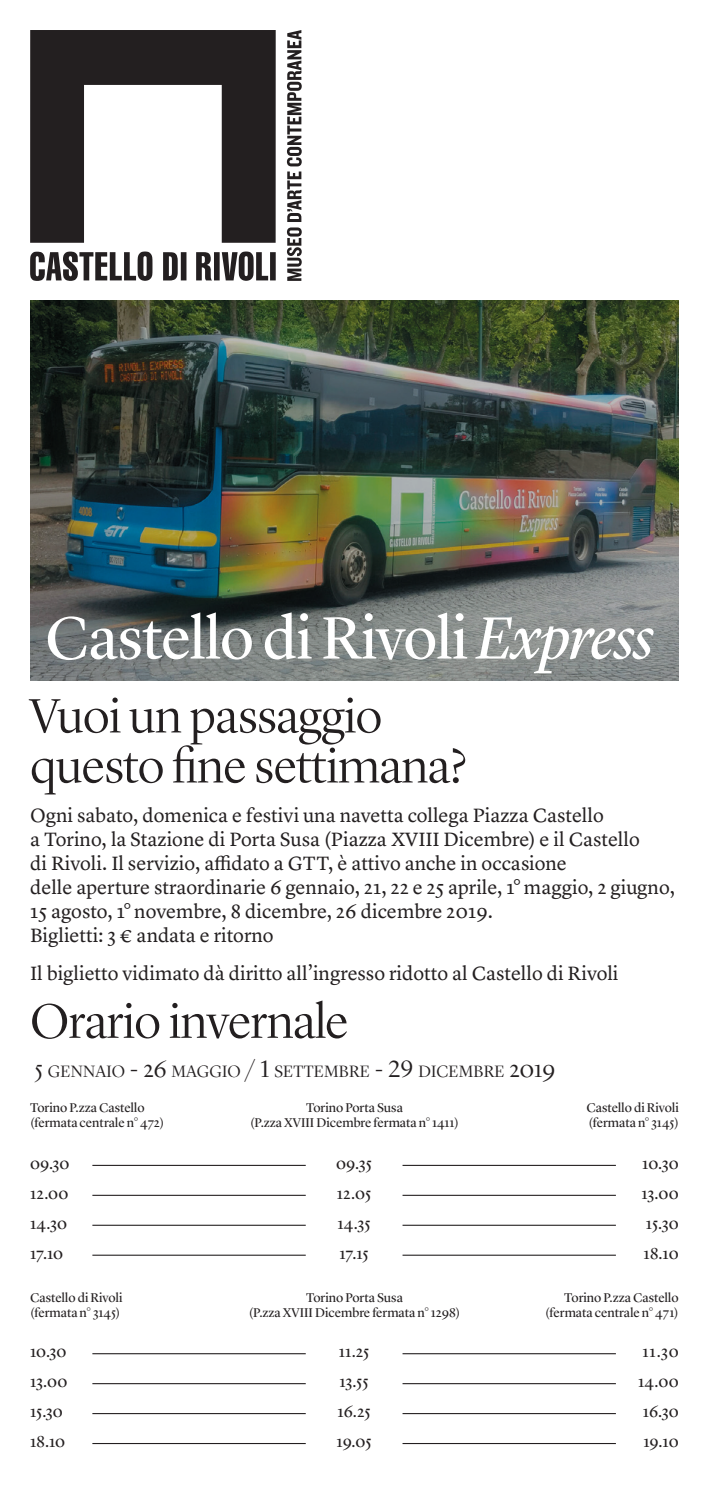
<style>
.page{position:relative;width:709px;height:1489px;background:#fff}
.page>*{position:absolute;margin:0;border:0;box-sizing:border-box;transform-origin:0 0}
.t1{font:61.75px "Lyon Display";letter-spacing:-.015em;color:#fff}
.t2{font:300 50px/50px "Lyon Display";letter-spacing:-.01em;color:#231f20}
.t3{font:20px/24px "Lyon Text";color:#231f20}
.t4{font:300 17px "Lyon Display";letter-spacing:.015em;color:#231f20}
.t5{font:16.5px/30px "Lyon Display";letter-spacing:.005em;color:#231f20}
.t6{font:13.25px/15.8px "Lyon Display";color:#231f20}
.s1{font-style:italic}
.s2{font-size:24.25px}
</style>
<div class="page">
<img style="left:30px;top:300px;width:648px;height:380px">
<svg style="left:30px;top:30px;width:246px;height:251px;fill:#231f20"></svg>
<svg style="left:287px;top:30px;width:15px;height:251px"></svg>
<hr style="left:92px;top:1164px;width:214px;height:1px;background:#231f20">
<hr style="left:92px;top:1352px;width:214px;height:2px;background:#231f20">
<hr style="left:402px;top:1164px;width:214px;height:1px;background:#231f20">
<hr style="left:402px;top:1352px;width:214px;height:2px;background:#231f20">
<hr style="left:92px;top:1194px;width:214px;height:1px;background:#231f20">
<hr style="left:92px;top:1382px;width:214px;height:1px;background:#231f20">
<hr style="left:402px;top:1194px;width:214px;height:1px;background:#231f20">
<hr style="left:402px;top:1382px;width:214px;height:1px;background:#231f20">
<hr style="left:92px;top:1224px;width:214px;height:1px;background:#231f20">
<hr style="left:92px;top:1412px;width:214px;height:1px;background:#231f20">
<hr style="left:402px;top:1224px;width:214px;height:1px;background:#231f20">
<hr style="left:402px;top:1412px;width:214px;height:1px;background:#231f20">
<hr style="left:92px;top:1254px;width:214px;height:1px;background:#231f20">
<hr style="left:92px;top:1442px;width:214px;height:1px;background:#231f20">
<hr style="left:402px;top:1254px;width:214px;height:1px;background:#231f20">
<hr style="left:402px;top:1442px;width:214px;height:1px;background:#231f20">
<h1 class="t1" style="left:45px;top:591px;width:610px">Castello di Rivoli <span class="s1">Express</span></h1>
<h2 class="t2" style="left:30px;top:687px;width:437px">Vuoi un passaggio questo fine settimana?</h2>
<p class="t3" style="left:30px;top:801px;width:646px">Ogni sabato, domenica e festivi una navetta collega Piazza Castello<br>a Torino, la Stazione di Porta Susa (Piazza XVIII Dicembre) e il Castello<br>di Rivoli. Il servizio, affidato a GTT, è attivo anche in occasione<br>delle aperture straordinarie 6 gennaio, 21, 22 e 25 aprile, 1° maggio, 2 giugno, 15 agosto, 1° novembre, 8 dicembre, 26 dicembre 2019.<br>Biglietti: 3 € andata e ritorno</p>
<p class="t3" style="left:30px;top:959px;width:590px">Il biglietto vidimato dà diritto all’ingresso ridotto al Castello di Rivoli</p>
<h2 class="t2" style="left:30px;top:993px;width:319px">Orario invernale</h2>
<p class="t4" style="left:35px;top:1059px;width:522px"><span class="s2">5</span> GENNAIO <span class="s2">- 26</span> MAGGIO <span class="s2">/</span> <span class="s2">1</span> SETTEMBRE <span class="s2">-</span> <span class="s2">29</span> DICEMBRE <span class="s2">2019</span></p>
<p class="t6" style="left:30px;top:1098px;width:136px">Torino P.zza Castello (fermata centrale n° 472)</p>
<p class="t5" style="left:30px;top:1147px;width:41px">09.30<br>12.00<br>14.30<br>17.10</p>
<p class="t6" style="left:250px;top:1098px;width:210px;text-align:center">Torino Porta Susa<br>(P.zza XVIII Dicembre fermata n° 1411)</p>
<p class="t5" style="left:336px;top:1147px;width:37px;text-align:justify">09.35<br>12.05<br>14.35<br>17.15</p>
<p class="t6" style="left:586px;top:1098px;width:94px">Castello di Rivoli (fermata n° 3145)</p>
<p class="t5" style="left:641px;top:1147px;width:39px;text-align:justify">10.30<br>13.00<br>15.30<br>18.10</p>
<p class="t6" style="left:30px;top:1288px;width:94px">Castello di Rivoli (fermata n° 3145)</p>
<p class="t5" style="left:30px;top:1335px;width:39px">10.30<br>13.00<br>15.30<br>18.10</p>
<p class="t6" style="left:249px;top:1288px;width:213px;text-align:center">Torino Porta Susa<br>(P.zza XVIII Dicembre fermata n° 1298)</p>
<p class="t5" style="left:336px;top:1335px;width:37px">11.25<br>13.55<br>16.25<br>19.05</p>
<p class="t6" style="left:545px;top:1288px;width:135px;text-align:right">Torino P.zza Castello (fermata centrale n° 471)</p>
<p class="t5" style="left:638px;top:1335px;width:42px;text-align:center">11.30<br>14.00<br>16.30<br>19.10</p>
</div>
